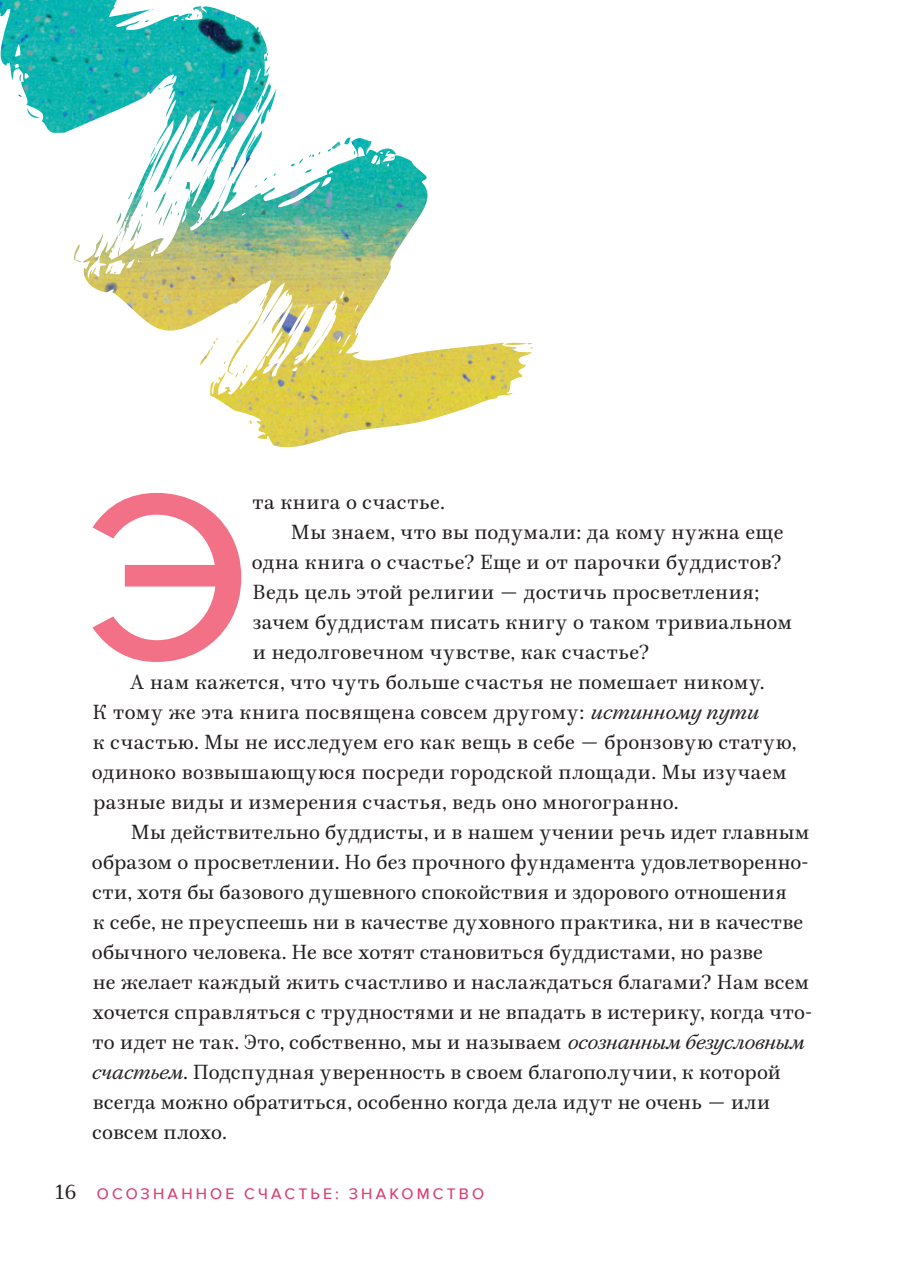
<style>
.page{position:relative;width:906px;height:1276px;background:#fff}
.page>*{position:absolute;margin:0;border:0;box-sizing:border-box;transform-origin:0 0}
.t1{font:500 245.03px "Proxima Nova A";color:#f27186}
.t2{font:20.25px "ALS Mirta";letter-spacing:.02em;color:#231f20}
.t3{font:500 15.75px "Proxima Nova A";letter-spacing:.195em;color:#da3f76}
.s1{font-style:italic}
.s2{font-family:"ALS Mirta";font-weight:400;font-size:20.25px;color:#231f20}
</style>
<div class="page">
<img style="left:0;top:0;width:532px;height:378px">
<p class="t1" style="left:86px;top:465px;width:168px">Э</p>
<p class="t2" style="left:252px;top:494px;width:194px">та книга о счастье.</p>
<p class="t2" style="left:291px;top:524px;width:494px">Мы знаем, что вы подумали: да кому нужна еще</p>
<p class="t2" style="left:252px;top:554px;width:531px">одна книга о счастье? Еще и от парочки буддистов?</p>
<p class="t2" style="left:252px;top:584px;width:508px">Ведь цель этой религии — достичь просветления;</p>
<p class="t2" style="left:253px;top:614px;width:540px">зачем буддистам писать книгу о таком тривиальном</p>
<p class="t2" style="left:253px;top:644px;width:398px">и недолговечном чувстве, как счастье?</p>
<p class="t2" style="left:130px;top:674px;width:635px">А нам кажется, что чуть больше счастья не помешает никому.</p>
<p class="t2" style="left:93px;top:704px;width:667px">К тому же эта книга посвящена совсем другому: <span class="s1">истинному пути</span></p>
<p class="t2" style="left:93px;top:734px;width:704px">к счастью. Мы не исследуем его как вещь в себе — бронзовую статую,</p>
<p class="t2" style="left:92px;top:764px;width:696px">одиноко возвышающуюся посреди городской площади. Мы изучаем</p>
<p class="t2" style="left:93px;top:794px;width:586px">разные виды и измерения счастья, ведь оно многогранно.</p>
<p class="t2" style="left:131px;top:823px;width:680px">Мы действительно буддисты, и в нашем учении речь идет главным</p>
<p class="t2" style="left:92px;top:853px;width:718px">образом о просветлении. Но без прочного фундамента удовлетворенно-</p>
<p class="t2" style="left:93px;top:883px;width:696px">сти, хотя бы базового душевного спокойствия и здорового отношения</p>
<p class="t2" style="left:93px;top:913px;width:711px">к себе, не преуспеешь ни в качестве духовного практика, ни в качестве</p>
<p class="t2" style="left:92px;top:943px;width:672px">обычного человека. Не все хотят становиться буддистами, но разве</p>
<p class="t2" style="left:93px;top:973px;width:717px">не желает каждый жить счастливо и наслаждаться благами? Нам всем</p>
<p class="t2" style="left:93px;top:1003px;width:721px">хочется справляться с трудностями и не впадать в истерику, когда что-</p>
<p class="t2" style="left:92px;top:1033px;width:713px">то идет не так. Это, собственно, мы и называем <span class="s1">осознанным безусловным</span></p>
<p class="t2" style="left:91px;top:1063px;width:692px"><span class="s1">счастьем</span>. Подспудная уверенность в своем благополучии, к которой</p>
<p class="t2" style="left:93px;top:1093px;width:678px">всегда можно обратиться, особенно когда дела идут не очень — или</p>
<p class="t2" style="left:92px;top:1123px;width:135px">совсем плохо.</p>
<p class="t3" style="left:54px;top:1186px;width:431px"><span class="s2">16</span> ОСОЗНАННОЕ СЧАСТЬЕ: ЗНАКОМСТВО</p>
</div>
